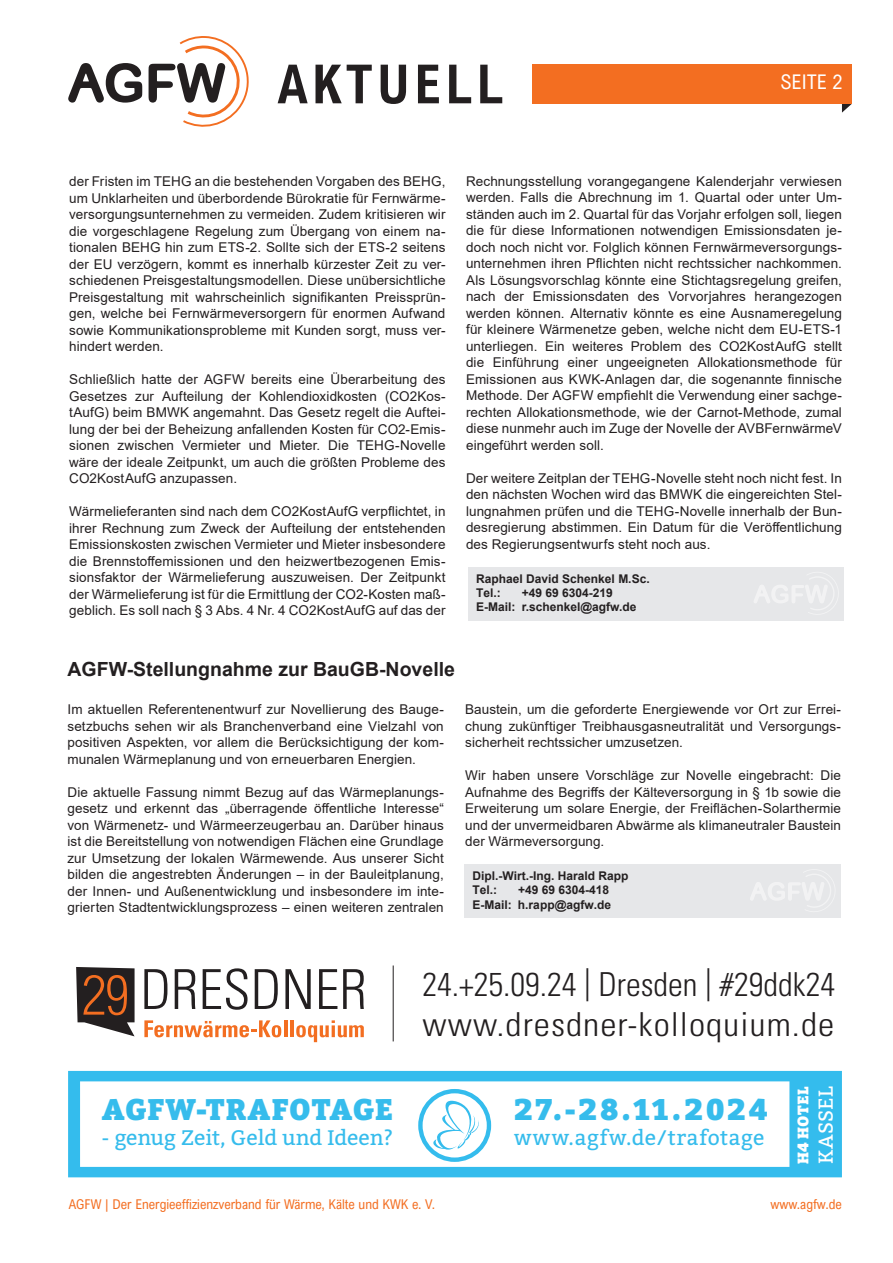
<style>
.page{position:relative;width:893px;height:1263px;background:#fff}
.page>*{position:absolute;margin:0;border:0;box-sizing:border-box;transform-origin:0 0}
.t1{font:300 55.35px "Arial Nova Cond";color:#f36e21}
.t2{font:700 54px "Arial Nova Cond";letter-spacing:.075em;color:#231f20}
.t3{font:300 condensed 33px/39.6px "Univers LT Std";letter-spacing:.03em;color:#231f20}
.t4{font:900 29.55px "Bitter";letter-spacing:.025em;color:#36bcec}
.t5{font:900 29.55px "Bitter";letter-spacing:.08em;color:#36bcec}
.t6{font:21px "Bitter";color:#36bcec}
.t7{font:21px "Bitter";letter-spacing:.02em;color:#36bcec}
.t8{font:20.25px "Arial Nova Cond";color:#fff}
.t9{font:20.1px "Bitter";letter-spacing:.01em;color:#fff}
.t10{font:700 19.5px "Arial";color:#231f20}
.t11{font:900 15.15px "Bitter";letter-spacing:.03em;color:#fff}
.t12{font:13.5px/16.5px "Arial";letter-spacing:.005em;color:#231f20;text-align:justify}
.t13{font:13.5px "Arial Nova Cond";color:#f36e21}
.t14{font:700 12px/14.4px "Arial";color:#231f20}
</style>
<div class="page">
<svg style="left:68px;top:63px;width:74px;height:40px"></svg>
<svg style="left:149px;top:36px;width:100px;height:91px"></svg>
<svg style="left:842px;top:104px;width:9px;height:9px"></svg>
<div style="left:531px;top:64px;width:320px;height:40px;background:#f36e21"></div>
<div style="left:468px;top:567px;width:376px;height:53px;background:#e6e7e9"></div>
<svg style="left:754px;top:572px;width:84px;height:42px"></svg>
<div style="left:464px;top:864px;width:376px;height:53px;background:#e6e7e9"></div>
<svg style="left:750px;top:869px;width:85px;height:43px"></svg>
<hr style="left:393px;top:965px;width:1px;height:76px;background:#231f20">
<svg style="left:76px;top:967px;width:59px;height:69px;background:#444041"></svg>
<svg style="left:144px;top:1020px;width:137px;height:17px"></svg>
<hr style="left:284px;top:1020px;width:3px;height:17px;background:#f36e21">
<hr style="left:290px;top:1020px;width:4px;height:17px;background:#f36e21">
<svg style="left:296px;top:1020px;width:68px;height:22px"></svg>
<svg style="left:144px;top:969px;width:23px;height:40px"></svg>
<svg style="left:175px;top:969px;width:20px;height:40px"></svg>
<svg style="left:203px;top:968px;width:45px;height:42px"></svg>
<svg style="left:255px;top:969px;width:23px;height:40px"></svg>
<svg style="left:285px;top:969px;width:26px;height:40px"></svg>
<svg style="left:319px;top:969px;width:18px;height:40px"></svg>
<svg style="left:343px;top:969px;width:21px;height:40px"></svg>
<svg style="left:68px;top:1071px;width:774px;height:106px"></svg>
<h2 class="t2" style="left:278px;top:50px;width:227px">AKTUELL</h2>
<h3 class="t8" style="left:780px;top:69px;width:64px">SEITE 2</h3>
<p class="t12" style="left:69px;top:173px;width:378px">der Fristen im TEHG an die bestehenden Vorgaben des BEHG, um Unklarheiten und überbordende Bürokratie für Fernwärme&shy;versorgungsunternehmen zu vermeiden. Zudem kritisieren wir die vorgeschlagene Regelung zum Übergang von einem na&shy;tionalen BEHG hin zum ETS-2. Sollte sich der ETS-2 seitens der EU verzögern, kommt es innerhalb kürzester Zeit zu ver&shy;schiedenen Preisgestaltungsmodellen. Diese unübersichtliche Preisgestaltung mit wahrscheinlich signifikanten Preissprün&shy;gen, welche bei Fernwärmeversorgern für enormen Aufwand sowie Kommunikationsprobleme mit Kunden sorgt, muss ver&shy;hindert werden.</p>
<p class="t12" style="left:69px;top:371px;width:378px">Schließlich hatte der AGFW bereits eine Überarbeitung des Gesetzes zur Aufteilung der Kohlendioxidkosten (CO2Kos&shy;tAufG) beim BMWK angemahnt. Das Gesetz regelt die Auftei&shy;lung der bei der Beheizung anfallenden Kosten für CO2-Emis&shy;sionen zwischen Vermieter und Mieter. Die TEHG-Novelle wäre der ideale Zeitpunkt, um auch die größten Probleme des CO2KostAufG anzupassen.</p>
<p class="t12" style="left:69px;top:503px;width:378px">Wärmelieferanten sind nach dem CO2KostAufG verpflichtet, in ihrer Rechnung zum Zweck der Aufteilung der entstehenden Emissionskosten zwischen Vermieter und Mieter insbesondere die Brennstoffemissionen und den heizwertbezogenen Emis&shy;sionsfaktor der Wärmelieferung auszuweisen. Der Zeitpunkt der Wärmelieferung ist für die Ermittlung der CO2-Kosten maß&shy;geblich. Es soll nach § 3 Abs. 4 Nr. 4 CO2KostAufG auf das der</p>
<p class="t12" style="left:466px;top:173px;width:377px">Rechnungsstellung vorangegangene Kalenderjahr verwiesen werden. Falls die Abrechnung im 1. Quartal oder unter Um&shy;ständen auch im 2. Quartal für das Vorjahr erfolgen soll, liegen die für diese Informationen notwendigen Emissionsdaten je&shy;doch noch nicht vor. Folglich können Fernwärmeversorgungs&shy;unternehmen ihren Pflichten nicht rechtssicher nachkommen.<br>Als Lösungsvorschlag könnte eine Stichtagsregelung greifen, nach der Emissionsdaten des Vorvorjahres herangezogen werden können. Alternativ könnte es eine Ausnameregelung für kleinere Wärmenetze geben, welche nicht dem EU-ETS-1 unterliegen. Ein weiteres Problem des CO2KostAufG stellt die Einführung einer ungeeigneten Allokationsmethode für Emissionen aus KWK-Anlagen dar, die sogenannte finnische Methode. Der AGFW empfiehlt die Verwendung einer sachge&shy;rechten Allokationsmethode, wie der Carnot-Methode, zumal diese nunmehr auch im Zuge der Novelle der AVBFernwärmeV eingeführt werden soll.</p>
<p class="t12" style="left:466px;top:470px;width:377px">Der weitere Zeitplan der TEHG-Novelle steht noch nicht fest. In den nächsten Wochen wird das BMWK die eingereichten Stel&shy;lungnahmen prüfen und die TEHG-Novelle innerhalb der Bun&shy;desregierung abstimmen. Ein Datum für die Veröffentlichung des Regierungsentwurfs steht noch aus.</p>
<p class="t14" style="left:476px;top:571px;width:175px">Raphael David Schenkel M.Sc.<br>Tel.:</p>
<p class="t14" style="left:476px;top:586px;width:162px;text-indent:46px">+49 69 6304-219<br>E-Mail: r.schenkel@agfw.de</p>
<h3 class="t10" style="left:68px;top:655px;width:389px">AGFW-Stellungnahme zur BauGB-Novelle</h3>
<p class="t12" style="left:68px;top:701px;width:378px">Im aktuellen Referentenentwurf zur Novellierung des Bauge&shy;setzbuchs sehen wir als Branchenverband eine Vielzahl von positiven Aspekten, vor allem die Berücksichtigung der kom&shy;munalen Wärmeplanung und von erneuerbaren Energien.</p>
<p class="t12" style="left:68px;top:783px;width:378px">Die aktuelle Fassung nimmt Bezug auf das Wärmeplanungs&shy;gesetz und erkennt das „überragende öffentliche Interesse“ von Wärmenetz- und Wärmeerzeugerbau an. Darüber hinaus ist die Bereitstellung von notwendigen Flächen eine Grundlage zur Umsetzung der lokalen Wärmewende. Aus unserer Sicht bilden die angestrebten Änderungen – in der Bauleitplanung, der Innen- und Außenentwicklung und insbesondere im inte&shy;grierten Stadtentwicklungsprozess – einen weiteren zentralen</p>
<p class="t12" style="left:465px;top:701px;width:377px">Baustein, um die geforderte Energiewende vor Ort zur Errei&shy;chung zukünftiger Treibhausgasneutralität und Versorgungs&shy;sicherheit rechtssicher umzusetzen.</p>
<p class="t12" style="left:465px;top:767px;width:377px">Wir haben unsere Vorschläge zur Novelle eingebracht: Die Aufnahme des Begriffs der Kälteversorgung in § 1b sowie die Erweiterung um solare Energie, der Freiflächen-Solarthermie und der unvermeidbaren Abwärme als klimaneutraler Baustein der Wärmeversorgung.</p>
<p class="t14" style="left:472px;top:868px;width:158px">Dipl.-Wirt.-Ing. Harald Rapp<br>Tel.:</p>
<p class="t14" style="left:472px;top:883px;width:140px;text-align:right">+49 69 6304-418<br>E-Mail: h.rapp@agfw.de</p>
<h1 class="t1" style="left:81px;top:961px;width:50px">29</h1>
<h3 class="t4" style="left:102px;top:1093px;width:293px">AGFW-TRAFOTAGE</h3>
<h3 class="t6" style="left:102px;top:1125px;width:293px">- genug Zeit, Geld und Ideen?</h3>
<h3 class="t3" style="left:423px;top:965px;width:414px">24.+25.09.24 | Dresden | #29ddk24 www.dresdner-kolloquium.de</h3>
<h3 class="t5" style="left:514px;top:1093px;width:255px">27.-28.11.2024</h3>
<h3 class="t7" style="left:514px;top:1125px;width:252px">www.agfw.de/trafotage</h3>
<p class="t11" style="left:794px;top:1164px;width:80px;rotate:-90deg">H4 HOTEL</p>
<h3 class="t9" style="left:813px;top:1164px;width:79px;rotate:-90deg">KASSEL</h3>
<p class="t13" style="left:69px;top:1196px;width:368px">AGFW | Der Energieeffizienzverband für Wärme, Kälte und KWK e. V.</p>
<p class="t13" style="left:770px;top:1196px;width:73px">www.agfw.de</p>
</div>
